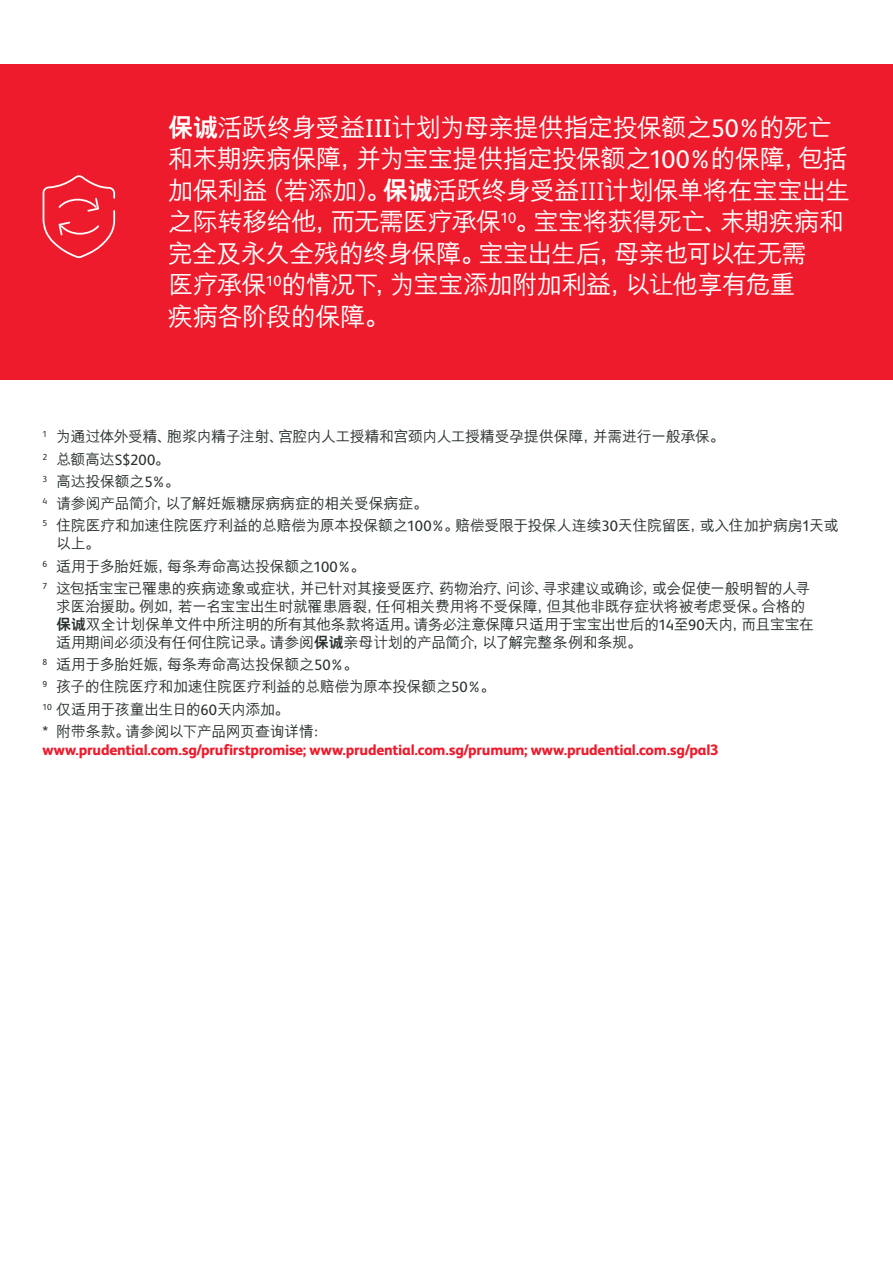
<style>
.page{position:relative;width:893px;height:1263px;background:#fff}
.page>*{position:absolute;margin:0;border:0;box-sizing:border-box;transform-origin:0 0}
.t1{font:500 25.5px/31.5px "M Hei PRC";letter-spacing:-.04em;color:#fff}
.t2{font:500 15px/18px "M Hei PRC";letter-spacing:-.03em;color:#27302c}
.t3{font:800 15px/18px "FS Albert";letter-spacing:-.015em;color:#ee1b2c}
.t4{font:500 15px "M Hei PRC";letter-spacing:-.05em;color:#27302c}
.s1{font-weight:800}
.s2{font-family:"FS Albert";font-weight:400}
.s3{font-family:"FS Albert";font-weight:300}
.s4{font-family:"M Hei PRC";font-weight:500;color:#27302c}
</style>
<div class="page">
<div style="left:0;top:64px;width:893px;height:315px;background:#ee1b2c"></div>
<svg style="left:42px;top:175px;width:74px;height:84px"></svg>
<p class="t1" style="left:168px;top:112px;width:684px"><span class="s1">保诚</span>活跃终身受益<span class="s2">III</span>计划为母亲提供指定投保额之<span class="s2">50%</span>的死亡和末期疾病保障，并为宝宝提供指定投保额之<span class="s2">100%</span>的保障，包括加保利益（若添加）。<span class="s1">保诚</span>活跃终身受益<span class="s3">III</span>计划保单将在宝宝出生之际转移给他，而无需医疗承保<sup>10</sup>。宝宝将获得死亡、末期疾病和完全及永久全残的终身保障。宝宝出生后，母亲也可以在无需<br>医疗承保<sup>10</sup>的情况下，为宝宝添加附加利益，以让他享有危重<br>疾病各阶段的保障。</p>
<p class="t2" style="left:43px;top:428px;width:684px"><sup>1</sup> 为通过体外受精、胞浆内精子注射、宫腔内人工授精和宫颈内人工授精受孕提供保障，并需进行一般承保。</p>
<p class="t2" style="left:43px;top:450px;width:129px"><sup>2</sup> 总额高达<span class="s2">S$200</span>。</p>
<p class="t2" style="left:43px;top:473px;width:139px"><sup>3</sup> 高达投保额之<span class="s2">5%</span>。</p>
<p class="t2" style="left:43px;top:495px;width:387px"><sup>4</sup> 请参阅产品简介，以了解妊娠糖尿病病症的相关受保病症。</p>
<p class="t2" style="left:56px;top:517px;width:784px;text-indent:-14px"><sup>5</sup> 住院医疗和加速住院医疗利益的总赔偿为原本投保额之<span class="s2">100%</span>。赔偿受限于投保人连续<span class="s2">30</span>天住院留医，或入住加护病房1天或以上。</p>
<p class="t2" style="left:43px;top:557px;width:325px"><sup>6</sup> 适用于多胎妊娠，每条寿命高达投保额之<span class="s2">100%</span>。</p>
<p class="t2" style="left:56px;top:580px;width:759px;text-indent:-14px"><sup>7</sup> 这包括宝宝已罹患的疾病迹象或症状，并已针对其接受医疗、药物治疗、问诊、寻求建议或确诊，或会促使一般明智的人寻求医治援助。例如，若一名宝宝出生时就罹患唇裂，任何相关费用将不受保障，但其他非既存症状将被考虑受保。合格的<span class="s1">保诚</span>双全计划保单文件中所注明的所有其他条款将适用。请务必注意保障只适用于宝宝出世后的<span class="s2">14</span>至<span class="s2">90</span>天内，而且宝宝在适用期间必须没有任何住院记录。请参阅<span class="s1">保诚</span>亲母计划的产品简介，以了解完整条例和条规。</p>
<p class="t2" style="left:43px;top:656px;width:318px"><sup>8</sup> 适用于多胎妊娠，每条寿命高达投保额之<span class="s2">50%</span>。</p>
<p class="t2" style="left:43px;top:678px;width:455px"><sup>9</sup> 孩子的住院医疗和加速住院医疗利益的总赔偿为原本投保额之<span class="s2">50%</span>。</p>
<p class="t4" style="left:43px;top:701px;width:249px"><sup>10</sup> 仅适用于孩童出生日的<span class="s2">60</span>天内添加。</p>
<p class="t3" style="left:43px;top:722px;width:677px"><span class="s4">* 附带条款。请参阅以下产品网页查询详情：<br></span>www.prudential.com.sg/prufirstpromise; www.prudential.com.sg/prumum; www.prudential.com.sg/pal3</p>
</div>
